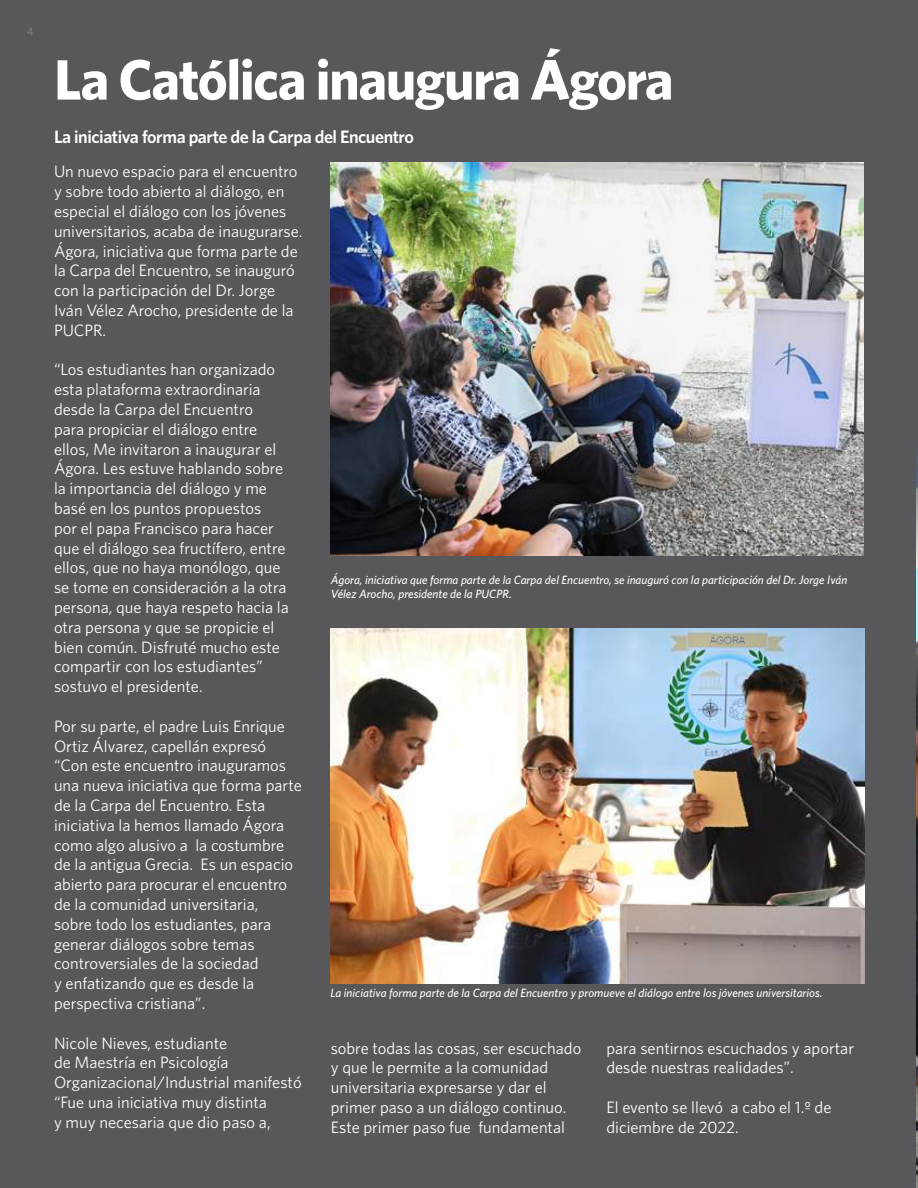
<style>
.page{position:relative;width:918px;height:1188px;background:#58585b}
.page>*{position:absolute;margin:0;border:0;box-sizing:border-box;transform-origin:0 0}
.t1{font:700 57px "Whitney";letter-spacing:-.025em;color:#fff}
.t2{font:600 18px "Whitney";letter-spacing:-.025em;color:#fff}
.t3{font:16.5px/19.8px "Whitney";color:#fff}
.t4{font:italic 500 12px/14.4px "Whitney";color:#fff}
.t5{font:500 10.5px "Whitney";color:#808284}
</style>
<div class="page">
<img style="left:331px;top:163px;width:533px;height:393px">
<img style="left:330px;top:628px;width:535px;height:356px">
<img style="left:916px;top:454px;width:2px;height:734px">
<p class="t5" style="left:27px;top:25px;width:8px">4</p>
<h1 class="t1" style="left:54px;top:42px;width:621px">La Católica inaugura Ágora</h1>
<p class="t2" style="left:54px;top:125px;width:362px">La iniciativa forma parte de la Carpa del Encuentro</p>
<p class="t3" style="left:54px;top:161px;width:250px">Un nuevo espacio para el encuentro y sobre todo abierto al diálogo, en especial el diálogo con los jóvenes universitarios, acaba de inaugurarse.<br>Ágora, iniciativa que forma parte de la Carpa del Encuentro, se inauguró con la participación del Dr. Jorge<br>Iván Vélez Arocho, presidente de la<br>PUCPR.</p>
<p class="t3" style="left:54px;top:359px;width:236px">“Los estudiantes han organizado esta plataforma extraordinaria desde la Carpa del Encuentro<br>para propiciar el diálogo entre ellos, Me invitaron a inaugurar el<br>Ágora. Les estuve hablando sobre la importancia del diálogo y me basé en los puntos propuestos<br>por el papa Francisco para hacer que el diálogo sea fructífero, entre ellos, que no haya monólogo, que se tome en consideración a la otra persona, que haya respeto hacia la otra persona y que se propicie el bien común. Disfruté mucho este compartir con los estudiantes” sostuvo el presidente.</p>
<p class="t3" style="left:54px;top:716px;width:249px">Por su parte, el padre Luis Enrique<br>Ortiz Álvarez, capellán expresó “Con este encuentro inauguramos una nueva iniciativa que forma parte de la Carpa del Encuentro. Esta iniciativa la hemos llamado Ágora como algo alusivo a la costumbre de la antigua Grecia. Es un espacio abierto para procurar el encuentro de la comunidad universitaria,<br>sobre todo los estudiantes, para generar diálogos sobre temas controversiales de la sociedad<br>y enfatizando que es desde la perspectiva cristiana”.</p>
<p class="t3" style="left:54px;top:1033px;width:249px">Nicole Nieves, estudiante<br>de Maestría en Psicología<br>Organizacional/Industrial manifestó “Fue una iniciativa muy distinta<br>y muy necesaria que dio paso a,</p>
<p class="t3" style="left:331px;top:1038px;width:252px">sobre todas las cosas, ser escuchado y que le permite a la comunidad universitaria expresarse y dar el primer paso a un diálogo continuo.<br>Este primer paso fue fundamental</p>
<p class="t3" style="left:606px;top:1038px;width:249px">para sentirnos escuchados y aportar desde nuestras realidades”.</p>
<p class="t4" style="left:331px;top:572px;width:518px">Ágora, iniciativa que forma parte de la Carpa del Encuentro, se inauguró con la participación del Dr. Jorge Iván<br>Vélez Arocho, presidente de la PUCPR.</p>
<p class="t4" style="left:330px;top:985px;width:494px">La iniciativa forma parte de la Carpa del Encuentro y promueve el diálogo entre los jóvenes universitarios.</p>
<p class="t3" style="left:606px;top:1097px;width:227px">El evento se llevó a cabo el 1.º de diciembre de 2022.</p>
</div>
